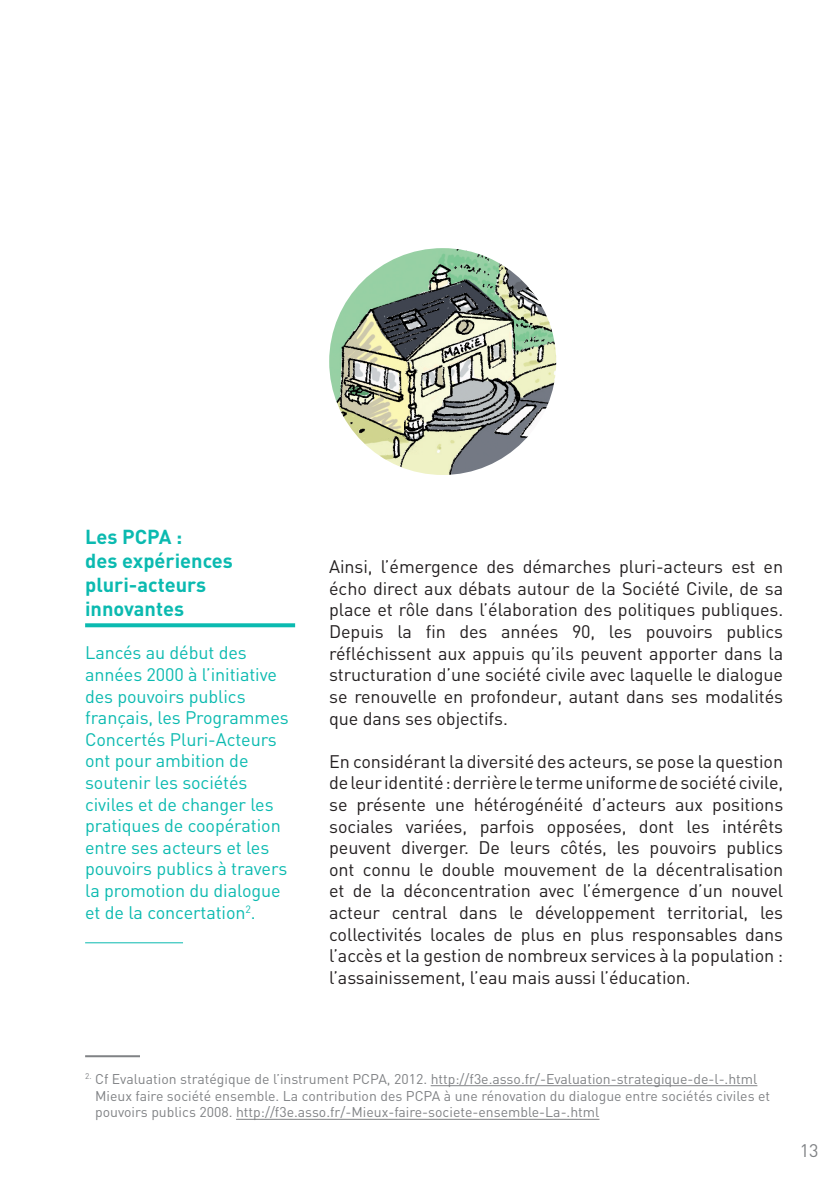
<style>
.page{position:relative;width:840px;height:1191px;background:#fff}
.page>*{position:absolute;margin:0;border:0;box-sizing:border-box;transform-origin:0 0}
.t1{font:700 20px/24px "DIN";color:#0bbab0}
.t2{font:18px/21.6px "DIN";letter-spacing:-.005em;color:#231f20;text-align:justify}
.t3{font:18px/21.6px "DIN";letter-spacing:-.005em;color:#0bbab0}
.t4{font:18px "DIN";color:#808285}
.t5{font:14px/16.8px "DIN";color:#808285}
</style>
<div class="page">
<hr style="left:430px;top:1085px;width:327px;height:1px;background:#808285">
<hr style="left:236px;top:1119px;width:363px;height:1px;background:#808285">
<hr style="left:85px;top:1055px;width:55px;height:2px;background:#808285">
<svg style="left:85px;top:623px;width:210px;height:4px"></svg>
<hr style="left:85px;top:942px;width:98px;height:1px;background:#0bbab0">
<img style="left:329px;top:248px;width:227px;height:227px;border-radius:113px">
<p class="t1" style="left:85px;top:524px;width:149px">Les PCPA :<br>des expériences pluri-acteurs innovantes</p>
<p class="t3" style="left:85px;top:641px;width:205px">Lancés au début des années 2000 à l’initiative des pouvoirs publics français, les Programmes<br>Concertés Pluri-Acteurs ont pour ambition de soutenir les sociétés civiles et de changer les pratiques de coopération entre ses acteurs et les pouvoirs publics à travers la promotion du dialogue et de la concertation<sup>2</sup>.</p>
<p class="t2" style="left:329px;top:555px;width:455px">Ainsi, l’émergence des démarches pluri-acteurs est en écho direct aux débats autour de la Société Civile, de sa place et rôle dans l’élaboration des politiques publiques.<br>Depuis la fin des années 90, les pouvoirs publics réfléchissent aux appuis qu’ils peuvent apporter dans la structuration d’une société civile avec laquelle le dialogue se renouvelle en profondeur, autant dans ses modalités que dans ses objectifs.</p>
<p class="t2" style="left:329px;top:750px;width:455px">En considérant la diversité des acteurs, se pose la question de leur identité : derrière le terme uniforme de société civile, se présente une hétérogénéité d’acteurs aux positions sociales variées, parfois opposées, dont les intérêts peuvent diverger. De leurs côtés, les pouvoirs publics ont connu le double mouvement de la décentralisation et de la déconcentration avec l’émergence d’un nouvel acteur central dans le développement territorial, les collectivités locales de plus en plus responsables dans l’accès et la gestion de nombreux services à la population : l’assainissement, l’eau mais aussi l’éducation.</p>
<p class="t5" style="left:95px;top:1070px;width:676px;text-indent:-10px"><sup>2.</sup> Cf Evaluation stratégique de l’instrument PCPA, 2012. http://f3e.asso.fr/-Evaluation-strategique-de-l-.html<br>Mieux faire société ensemble. La contribution des PCPA à une rénovation du dialogue entre sociétés civiles et pouvoirs publics 2008. http://f3e.asso.fr/-Mieux-faire-societe-ensemble-La-.html</p>
<p class="t4" style="left:799px;top:1139px;width:20px">13</p>
</div>
